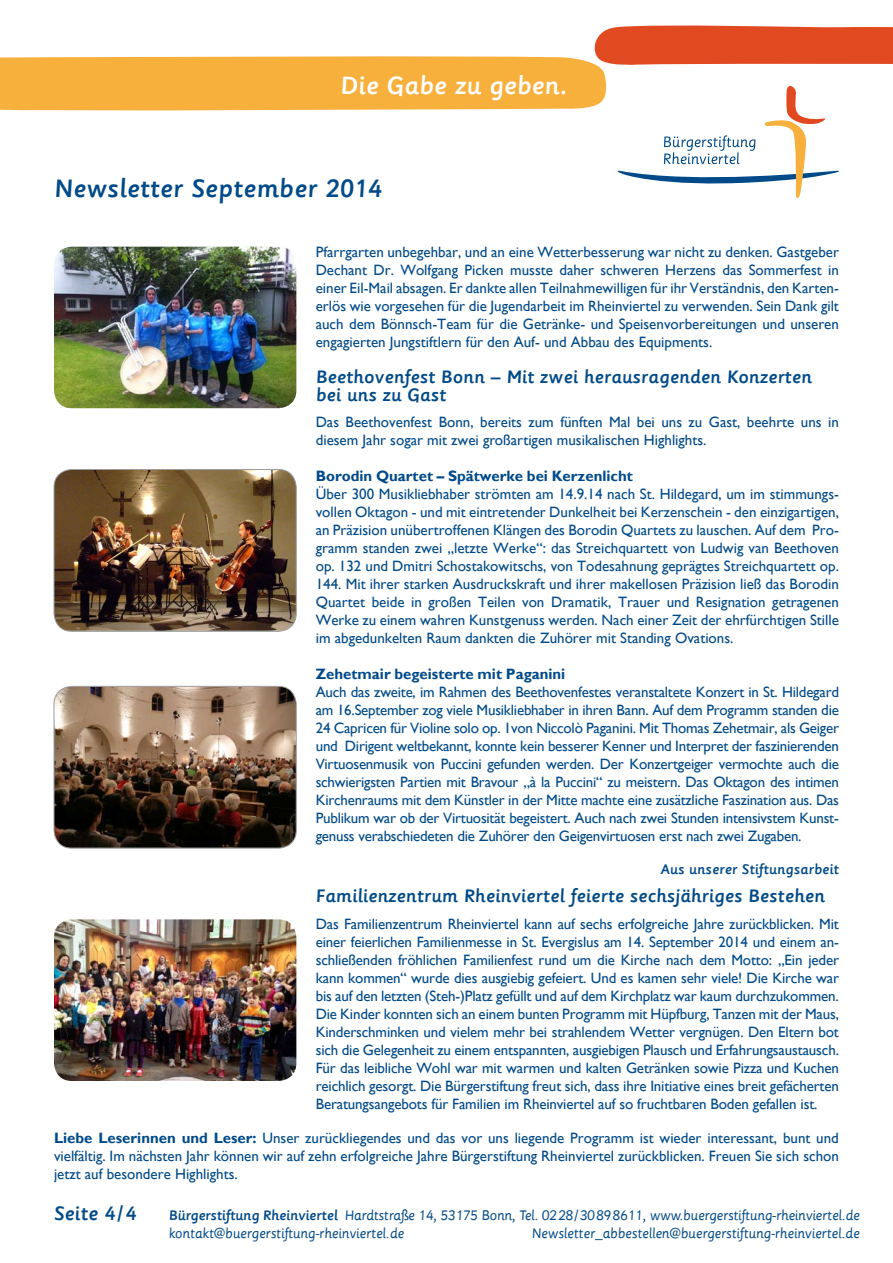
<style>
.page{position:relative;width:893px;height:1263px;background:#fff}
.page>*{position:absolute;margin:0;border:0;box-sizing:border-box;transform-origin:0 0}
.t1{font:500 27.15px "Sassoon Primary Com";letter-spacing:.005em;color:#004a89}
.t2{font:500 27px "Sassoon Primary Com";color:#fff}
.t3{font:500 21px "Sassoon Primary Com";letter-spacing:.005em;color:#004a89}
.t4{font:500 19.5px/18px "Sassoon Primary Com";color:#004a89}
.t5{font:15px/18px "Gill Sans";color:#004a89;text-align:justify}
.t6{font:700 15px "Gill Sans";color:#004a89}
.t7{font:500 15px "Sassoon Primary Com";color:#004a89}
.t8{font:14.85px/17.9px "Sassoon Primary Com";letter-spacing:-.01em;color:#004a89}
.s1{font-weight:700}
.s2{font-weight:500}
</style>
<div class="page">
<svg style="left:0;top:25px;width:893px;height:173px"></svg>
<img style="left:54px;top:686px;width:242px;height:162px">
<div style="left:54px;top:686px;width:242px;height:162px;border:1px solid #9c9d9f;border-radius:18px"></div>
<img style="left:54px;top:469px;width:242px;height:162px">
<div style="left:54px;top:469px;width:242px;height:162px;border:1px solid #9c9d9f;border-radius:18px"></div>
<img style="left:54px;top:919px;width:242px;height:162px">
<img style="left:54px;top:247px;width:242px;height:161px">
<h2 class="t2" style="left:340px;top:70px;width:228px">Die Gabe zu geben.</h2>
<h1 class="t1" style="left:54px;top:173px;width:329px">Newsletter September 2014</h1>
<p class="t5" style="left:316px;top:243px;width:525px">Pfarrgarten unbegehbar, und an eine Wetterbesserung war nicht zu denken. Gastgeber Dechant Dr. Wolfgang Picken musste daher schweren Herzens das Sommerfest in einer Eil-Mail absagen. Er dankte allen Teilnahmewilligen für ihr Verständnis, den Karten&shy;erlös wie vorgesehen für die Jugendarbeit im Rheinviertel zu verwenden. Sein Dank gilt auch dem Bönnsch-Team für die Getränke- und Speisenvorbereitungen und unseren engagierten Jungstiftlern für den Auf- und Abbau des Equipments.</p>
<h3 class="t4" style="left:316px;top:368px;width:498px">Beethovenfest Bonn – Mit zwei herausragenden Konzerten bei uns zu Gast</h3>
<p class="t5" style="left:316px;top:413px;width:525px">Das Beethovenfest Bonn, bereits zum fünften Mal bei uns zu Gast, beehrte uns in diesem Jahr sogar mit zwei großartigen musikalischen Highlights.</p>
<p class="t6" style="left:316px;top:466px;width:319px">Borodin Quartet – Spätwerke bei Kerzenlicht</p>
<p class="t5" style="left:316px;top:485px;width:525px">Über 300 Musikliebhaber strömten am 14.9.14 nach St. Hildegard, um im stimmungs&shy;vollen Oktagon - und mit eintretender Dunkelheit bei Kerzenschein - den einzigartigen, an Präzision unübertroffenen Klängen des Borodin Quartets zu lauschen. Auf dem Pro&shy;gramm standen zwei „letzte Werke“: das Streichquartett von Ludwig van Beethoven op. 132 und Dmitri Schostakowitschs, von Todesahnung geprägtes Streichquartett op.<br>144. Mit ihrer starken Ausdruckskraft und ihrer makellosen Präzision ließ das Borodin Quartet beide in großen Teilen von Dramatik, Trauer und Resignation getragenen Werke zu einem wahren Kunstgenuss werden. Nach einer Zeit der ehrfürchtigen Stille im abgedunkelten Raum dankten die Zuhörer mit Standing Ovations.</p>
<p class="t6" style="left:316px;top:664px;width:251px">Zehetmair begeisterte mit Paganini</p>
<p class="t5" style="left:316px;top:683px;width:525px">Auch das zweite, im Rahmen des Beethovenfestes veranstaltete Konzert in St. Hildegard am 16.September zog viele Musikliebhaber in ihren Bann. Auf dem Programm standen die 24 Capricen für Violine solo op. 1von Niccolò Paganini. Mit Thomas Zehetmair, als Geiger und Dirigent weltbekannt, konnte kein besserer Kenner und Interpret der faszinierenden Virtuosenmusik von Puccini gefunden werden. Der Konzertgeiger vermochte auch die schwierigsten Partien mit Bravour „à la Puccini“ zu meistern. Das Oktagon des intimen Kirchenraums mit dem Künstler in der Mitte machte eine zusätzliche Faszination aus. Das Publikum war ob der Virtuosität begeistert. Auch nach zwei Stunden intensivstem Kunst&shy;genuss verabschiedeten die Zuhörer den Geigenvirtuosen erst nach zwei Zugaben.</p>
<p class="t7" style="left:660px;top:860px;width:180px">Aus unserer Stiftungsarbeit</p>
<h3 class="t4" style="left:316px;top:887px;width:511px">Familienzentrum Rheinviertel feierte sechsjähriges Bestehen</h3>
<p class="t5" style="left:316px;top:915px;width:525px">Das Familienzentrum Rheinviertel kann auf sechs erfolgreiche Jahre zurückblicken. Mit einer feierlichen Familienmesse in St. Evergislus am 14. September 2014 und einem an&shy;schließenden fröhlichen Familienfest rund um die Kirche nach dem Motto: „Ein jeder kann kommen“ wurde dies ausgiebig gefeiert. Und es kamen sehr viele! Die Kirche war bis auf den letzten (Steh-)Platz gefüllt und auf dem Kirchplatz war kaum durchzukommen.<br>Die Kinder konnten sich an einem bunten Programm mit Hüpfburg, Tanzen mit der Maus, Kinderschminken und vielem mehr bei strahlendem Wetter vergnügen. Den Eltern bot sich die Gelegenheit zu einem entspannten, ausgiebigen Plausch und Erfahrungsaustausch.<br>Für das leibliche Wohl war mit warmen und kalten Getränken sowie Pizza und Kuchen reichlich gesorgt. Die Bürgerstiftung freut sich, dass ihre Initiative eines breit gefächerten Beratungsangebots für Familien im Rheinviertel auf so fruchtbaren Boden gefallen ist.</p>
<p class="t5" style="left:54px;top:1129px;width:786px"><span class="s1">Liebe Leserinnen und Leser:</span> Unser zurückliegendes und das vor uns liegende Programm ist wieder interessant, bunt und vielfältig. Im nächsten Jahr können wir auf zehn erfolgreiche Jahre Bürgerstiftung Rheinviertel zurückblicken. Freuen Sie sich schon jetzt auf besondere Highlights.</p>
<h3 class="t3" style="left:54px;top:1201px;width:84px">Seite 4/4</h3>
<p class="t8" style="left:169px;top:1206px;width:693px"><span class="s2">Bürgerstiftung Rheinviertel</span> Hardtstraße 14, 53175 Bonn, Tel. 0228/30898611, www.buergerstiftung-rheinviertel.de kontakt@buergerstiftung-rheinviertel.de</p>
<p class="t8" style="left:532px;top:1224px;width:329px">Newsletter_abbestellen@buergerstiftung-rheinviertel.de</p>
</div>
